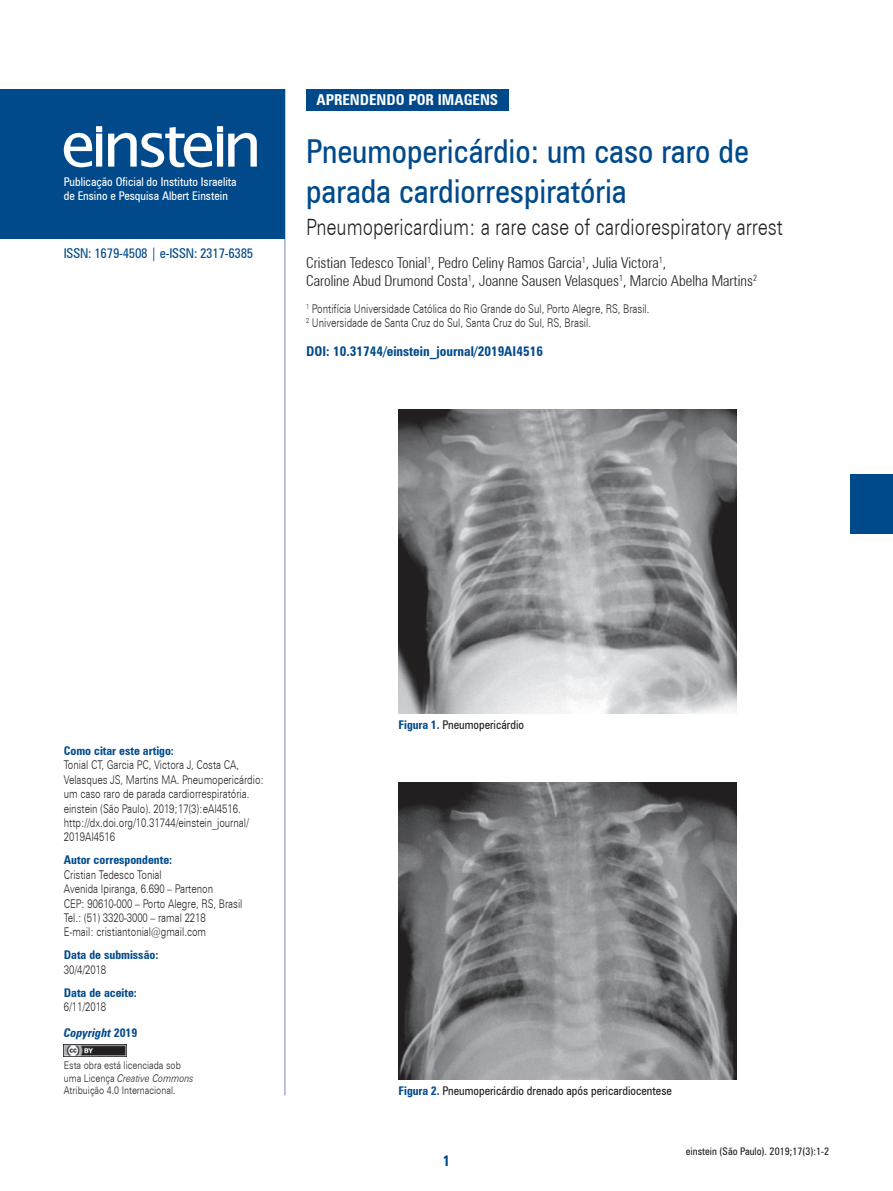
<style>
.page{position:relative;width:893px;height:1191px;background:#fff}
.page>*{position:absolute;margin:0;border:0;box-sizing:border-box;transform-origin:0 0}
.t1{font:condensed 33px/39.6px "Zurich BT";color:#004a8b}
.t2{font:300 22.5px "Zurich BT";color:#231f20;scale:.8 1}
.t3{font:300 condensed 15px/18px "Zurich BT";color:#231f20}
.t4{font:700 condensed 15px "Zurich BT";color:#fff}
.t5{font:700 condensed 15px "Zurich BT";color:#004a8b}
.t6{font:700 condensed 13.5px "Zurich BT";color:#004a8b}
.t7{font:condensed 13.5px "Zurich BT";letter-spacing:-.02em;color:#004a8b}
.t8{font:300 12px/14.4px "Zurich BT";color:#231f20;scale:.8 1}
.t9{font:condensed 12px "Zurich BT";color:#231f20}
.t10{font:700 condensed 12px "Zurich BT";color:#004a8b}
.t11{font:condensed 12px/14.4px "Zurich BT";color:#fff}
.t12{font:italic 700 condensed 12px "Zurich BT";color:#004a8b}
.t13{font:300 10.5px/12.6px "Zurich BT";color:#231f20;scale:.85 1}
.t14{font:condensed 10.5px "Zurich BT";color:#231f20}
.s1{font-style:normal}
.s2{font-style:italic}
.s3{font-weight:700;color:#004a8b}
</style>
<div class="page">
<img style="left:64px;top:1044px;width:63px;height:12px">
<div style="left:306px;top:89px;width:203px;height:21px;background:#004a8b"></div>
<hr style="left:284px;top:89px;width:2px;height:1006px;background:#a2b0d2">
<div style="left:0;top:89px;width:284px;height:149px;background:#004a8b"></div>
<div style="left:850px;top:474px;width:43px;height:60px;background:#004a8b"></div>
<svg style="left:108px;top:126px;width:149px;height:41px"></svg>
<svg style="left:64px;top:126px;width:38px;height:41px"></svg>
<img style="left:399px;top:409px;width:338px;height:304px">
<img style="left:399px;top:782px;width:338px;height:297px">
<p class="t11" style="left:64px;top:174px;width:174px">Publicação Oficial do Instituto Israelita de Ensino e Pesquisa Albert Einstein</p>
<p class="t7" style="left:64px;top:245px;width:191px">ISSN: 1679-4508 | e-ISSN: 2317-6385</p>
<p class="t4" style="left:316px;top:91px;width:183px">APRENDENDO POR IMAGENS</p>
<h1 class="t1" style="left:306px;top:131px;width:444px">Pneumopericárdio: um caso raro de parada cardiorrespiratória</h1>
<h2 class="t2" style="left:306px;top:213px;width:597px">Pneumopericardium: a rare case of cardiorespiratory arrest</h2>
<p class="t3" style="left:306px;top:253px;width:452px">Cristian Tedesco Tonial<sup>1</sup>, Pedro Celiny Ramos Garcia<sup>1</sup>, Julia Victora<sup>1</sup>,<br>Caroline Abud Drumond Costa<sup>1</sup>, Joanne Sausen Velasques<sup>1</sup>, Marcio Abelha Martins<sup>2</sup></p>
<p class="t8" style="left:306px;top:301px;width:431px"><sup>1</sup> Pontifícia Universidade Católica do Rio Grande do Sul, Porto Alegre, RS, Brasil.<br><sup>2</sup> Universidade de Santa Cruz do Sul, Santa Cruz do Sul, RS, Brasil.</p>
<p class="t6" style="left:306px;top:343px;width:238px">DOI: 10.31744/einstein_journal/2019AI4516</p>
<p class="t10" style="left:64px;top:743px;width:112px">Como citar este artigo:</p>
<p class="t8" style="left:64px;top:758px;width:252px">Tonial CT, Garcia PC, Victora J, Costa CA, Velasques JS, Martins MA. Pneumopericárdio: um caso raro de parada cardiorrespiratória. einstein (São Paulo). 2019;17(3):eAI4516. http://dx.doi.org/10.31744/einstein_journal/ 2019AI4516</p>
<p class="t10" style="left:64px;top:853px;width:110px">Autor correspondente:</p>
<p class="t8" style="left:64px;top:867px;width:225px">Cristian Tedesco Tonial<br>Avenida Ipiranga, 6.690 – Partenon<br>CEP: 90610-000 – Porto Alegre, RS, Brasil Tel.: (51) 3320-3000 – ramal 2218<br>E-mail: cristiantonial@gmail.com</p>
<p class="t10" style="left:64px;top:947px;width:96px">Data de submissão:</p>
<p class="t8" style="left:64px;top:962px;width:55px">30/4/2018</p>
<p class="t10" style="left:64px;top:985px;width:75px">Data de aceite:</p>
<p class="t8" style="left:64px;top:999px;width:55px">6/11/2018</p>
<p class="t12" style="left:64px;top:1025px;width:75px">Copyright <span class="s1">2019</span></p>
<p class="t13" style="left:64px;top:1058px;width:154px">Esta obra está licenciada sob uma Licença <span class="s2">Creative Commons<br></span>Atribuição 4.0 Internacional.</p>
<p class="t9" style="left:399px;top:717px;width:127px"><span class="s3">Figura 1.</span> Pneumopericárdio</p>
<p class="t9" style="left:399px;top:1083px;width:275px"><span class="s3">Figura 2.</span> Pneumopericárdio drenado após pericardiocentese</p>
<p class="t5" style="left:443px;top:1151px;width:9px">1</p>
<p class="t14" style="left:686px;top:1144px;width:145px">einstein (São Paulo). 2019;17(3):1-2</p>
</div>
